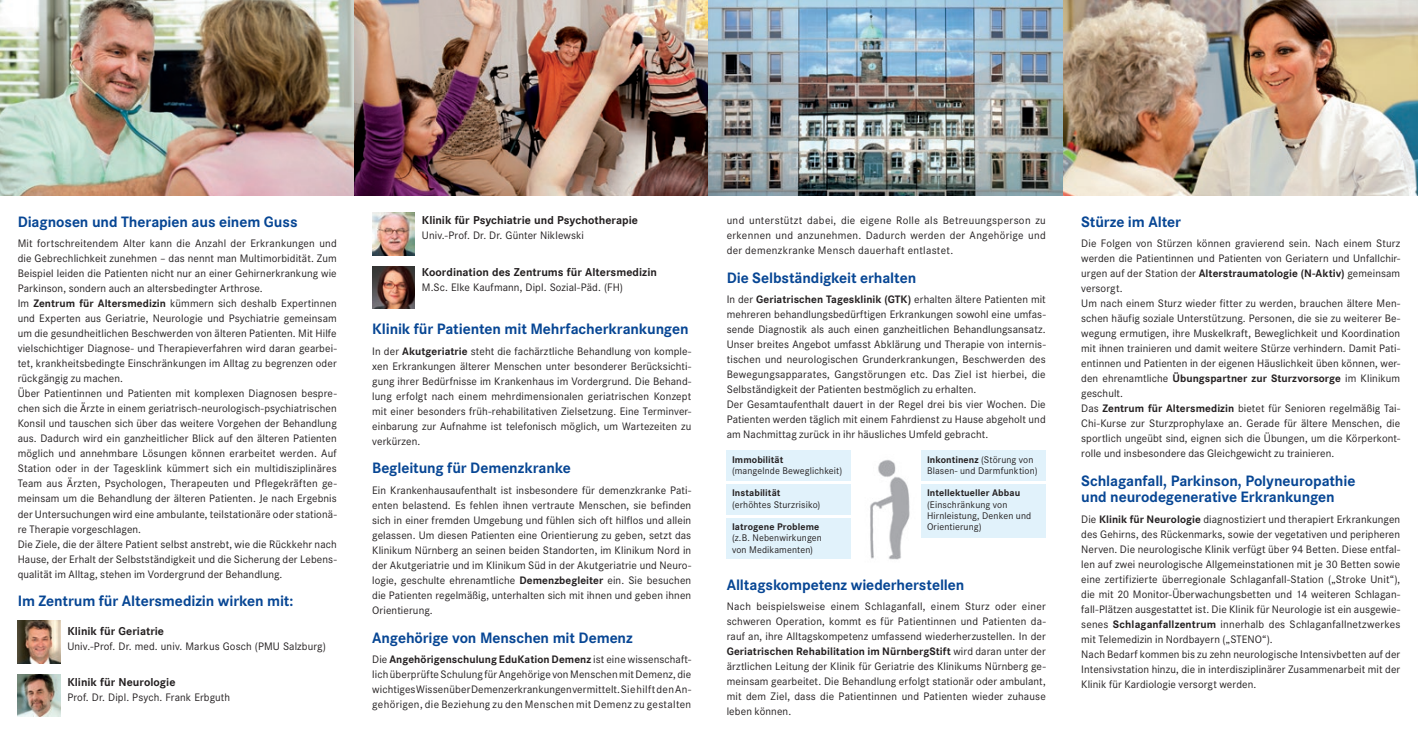
<style>
.page{position:relative;width:1418px;height:745px;background:#fff}
.page>*{position:absolute;margin:0;border:0;box-sizing:border-box;transform-origin:0 0}
.t1{font:700 15.62px/16.2px "Corporate S";letter-spacing:-.005em;color:#074694}
.t2{font:700 11.88px "Corporate S";color:#231f20}
.t3{font:11.25px/15px "Corporate S";letter-spacing:.01em;color:#231f20;text-align:justify}
.t4{font:10px/11.2px "Corporate S";letter-spacing:.015em;color:#231f20}
.t5{font:700 10px "Corporate S";letter-spacing:.01em;color:#231f20}
.s1{font-weight:700}
</style>
<div class="page">
<img style="left:850px;top:454px;width:60px;height:106px">
<img style="left:0;top:0;width:354px;height:195px">
<img style="left:354px;top:0;width:355px;height:195px">
<img style="left:709px;top:0;width:354px;height:195px">
<img style="left:1063px;top:0;width:354px;height:195px">
<div style="left:726px;top:450px;width:124px;height:30px;background:#e1f2fb"></div>
<div style="left:921px;top:450px;width:124px;height:30px;background:#e1f2fb"></div>
<div style="left:726px;top:484px;width:124px;height:30px;background:#e1f2fb"></div>
<div style="left:921px;top:484px;width:124px;height:53px;background:#e1f2fb"></div>
<div style="left:726px;top:517px;width:124px;height:41px;background:#e1f2fb"></div>
<img style="left:18px;top:620px;width:42px;height:43px">
<img style="left:18px;top:674px;width:42px;height:42px">
<img style="left:372px;top:213px;width:43px;height:42px">
<img style="left:372px;top:266px;width:43px;height:42px">
<h1 class="t1" style="left:18px;top:214px;width:281px">Diagnosen und Therapien aus einem Guss</h1>
<p class="t3" style="left:18px;top:236px;width:320px;text-align:left">Mit fortschreitendem Alter kann die Anzahl der Erkrankungen und die Gebrechlichkeit zunehmen – das nennt man Multimorbidität. Zum Beispiel leiden die Patienten nicht nur an einer Gehirnerkrankung wie Parkinson, sondern auch an altersbedingter Arthrose.<br>Im <span class="s1">Zentrum für Altersmedizin</span> kümmern sich deshalb Expertinnen und Experten aus Geriatrie, Neurologie und Psychiatrie gemeinsam um die gesundheitlichen Beschwerden von älteren Patienten. Mit Hilfe vielschichtiger Diagnose- und Therapieverfahren wird daran gearbei&shy;tet, krankheitsbedingte Einschränkungen im Alltag zu begrenzen oder rückgängig zu machen.<br>Über Patientinnen und Patienten mit komplexen Diagnosen bespre&shy;chen sich die Ärzte in einem geriatrisch-neurologisch-psychiatrischen Konsil und tauschen sich über das weitere Vorgehen der Behandlung aus. Dadurch wird ein ganzheitlicher Blick auf den älteren Patienten möglich und annehmbare Lösungen können erarbeitet werden. Auf Station oder in der Tagesklink kümmert sich ein multidisziplinäres Team aus Ärzten, Psychologen, Therapeuten und Pflegekräften ge&shy;meinsam um die Behandlung der älteren Patienten. Je nach Ergebnis der Untersuchungen wird eine ambulante, teilstationäre oder stationä&shy;re Therapie vorgeschlagen.<br>Die Ziele, die der ältere Patient selbst anstrebt, wie die Rückkehr nach Hause, der Erhalt der Selbstständigkeit und die Sicherung der Lebens&shy;qualität im Alltag, stehen im Vordergrund der Behandlung.</p>
<h1 class="t1" style="left:18px;top:593px;width:277px">Im Zentrum für Altersmedizin wirken mit:</h1>
<p class="t2" style="left:67px;top:623px;width:98px">Klinik für Geriatrie</p>
<p class="t3" style="left:67px;top:638px;width:260px">Univ.-Prof. Dr. med. univ. Markus Gosch (PMU Salzburg)</p>
<p class="t2" style="left:67px;top:674px;width:110px">Klinik für Neurologie</p>
<p class="t3" style="left:67px;top:689px;width:164px">Prof. Dr. Dipl. Psych. Frank Erbguth</p>
<p class="t2" style="left:422px;top:213px;width:218px">Klinik für Psychiatrie und Psychotherapie</p>
<p class="t3" style="left:422px;top:228px;width:164px">Univ.-Prof. Dr. Dr. Günter Niklewski</p>
<p class="t2" style="left:422px;top:265px;width:236px">Koordination des Zentrums für Altersmedizin</p>
<p class="t3" style="left:422px;top:279px;width:203px">M.Sc. Elke Kaufmann, Dipl. Sozial-Päd. (FH)</p>
<h1 class="t1" style="left:372px;top:321px;width:318px">Klinik für Patienten mit Mehrfacherkrankungen</h1>
<p class="t3" style="left:372px;top:343px;width:320px">In der <span class="s1">Akutgeriatrie</span> steht die fachärztliche Behandlung von komple&shy;xen Erkrankungen älterer Menschen unter besonderer Berücksichti&shy;gung ihrer Bedürfnisse im Krankenhaus im Vordergrund. Die Behand&shy;lung erfolgt nach einem mehrdimensionalen geriatrischen Konzept mit einer besonders früh-rehabilitativen Zielsetzung. Eine Terminver&shy;einbarung zur Aufnahme ist telefonisch möglich, um Wartezeiten zu verkürzen.</p>
<h1 class="t1" style="left:372px;top:460px;width:200px">Begleitung für Demenzkranke</h1>
<p class="t3" style="left:372px;top:482px;width:320px">Ein Krankenhausaufenthalt ist insbesondere für demenzkranke Pati&shy;enten belastend. Es fehlen ihnen vertraute Menschen, sie befinden sich in einer fremden Umgebung und fühlen sich oft hilflos und allein gelassen. Um diesen Patienten eine Orientierung zu geben, setzt das Klinikum Nürnberg an seinen beiden Standorten, im Klinikum Nord in der Akutgeriatrie und im Klinikum Süd in der Akutgeriatrie und Neuro&shy;logie, geschulte ehrenamtliche <span class="s1">Demenzbegleiter</span> ein. Sie besuchen die Patienten regelmäßig, unterhalten sich mit ihnen und geben ihnen Orientierung.</p>
<h1 class="t1" style="left:372px;top:629px;width:262px">Angehörige von Menschen mit Demenz</h1>
<p class="t3" style="left:372px;top:651px;width:320px">Die <span class="s1">Angehörigenschulung EduKation Demenz</span> ist eine wissenschaft&shy;lich überprüfte Schulung für Angehörige von Menschen mit Demenz, die wichtiges Wissen über Demenzerkrankungen vermittelt. Sie hilft den An&shy;gehörigen, die Beziehung zu den Menschen mit Demenz zu gestalten</p>
<p class="t3" style="left:726px;top:213px;width:320px">und unterstützt dabei, die eigene Rolle als Betreuungsperson zu erkennen und anzunehmen. Dadurch werden der Angehörige und der demenzkranke Mensch dauerhaft entlastet.</p>
<h1 class="t1" style="left:726px;top:269px;width:191px">Die Selbständigkeit erhalten</h1>
<p class="t3" style="left:726px;top:291px;width:320px;text-align:left">In der <span class="s1">Geriatrischen Tagesklinik (GTK)</span> erhalten ältere Patienten mit mehreren behandlungsbedürftigen Erkrankungen sowohl eine umfas&shy;sende Diagnostik als auch einen ganzheitlichen Behandlungsansatz.<br>Unser breites Angebot umfasst Abklärung und Therapie von internis&shy;tischen und neurologischen Grunderkrankungen, Beschwerden des Bewegungsapparates, Gangstörungen etc. Das Ziel ist hierbei, die Selbständigkeit der Patienten bestmöglich zu erhalten.<br>Der Gesamtaufenthalt dauert in der Regel drei bis vier Wochen. Die Patienten werden täglich mit einem Fahrdienst zu Hause abgeholt und am Nachmittag zurück in ihr häusliches Umfeld gebracht.</p>
<p class="t5" style="left:732px;top:453px;width:53px">Immobilität</p>
<p class="t4" style="left:732px;top:464px;width:112px">(mangelnde Beweglichkeit)</p>
<p class="t4" style="left:927px;top:453px;width:112px"><span class="s1">Inkontinenz</span> (Störung von<br>Blasen- und Darmfunktion)</p>
<p class="t5" style="left:732px;top:487px;width:50px">Instabilität</p>
<p class="t4" style="left:732px;top:498px;width:90px">(erhöhtes Sturzrisiko)</p>
<p class="t5" style="left:927px;top:487px;width:95px">Intellektueller Abbau</p>
<p class="t4" style="left:927px;top:498px;width:106px">(Einschränkung von<br>Hirnleistung, Denken und</p>
<p class="t5" style="left:732px;top:520px;width:89px">Iatrogene Probleme</p>
<p class="t4" style="left:927px;top:521px;width:56px">Orientierung)</p>
<p class="t4" style="left:732px;top:532px;width:91px">(z.B. Nebenwirkungen von Medikamenten)</p>
<h1 class="t1" style="left:726px;top:576px;width:239px">Alltagskompetenz wiederherstellen</h1>
<p class="t3" style="left:726px;top:598px;width:320px">Nach beispielsweise einem Schlaganfall, einem Sturz oder einer schweren Operation, kommt es für Patientinnen und Patienten da&shy;rauf an, ihre Alltagskompetenz umfassend wiederherzustellen. In der <span class="s1">Geriatrischen Rehabilitation im NürnbergStift</span> wird daran unter der ärztlichen Leitung der Klinik für Geriatrie des Klinikums Nürnberg ge&shy;meinsam gearbeitet. Die Behandlung erfolgt stationär oder ambulant, mit dem Ziel, dass die Patientinnen und Patienten wieder zuhause leben können.</p>
<h1 class="t1" style="left:1081px;top:214px;width:101px">Stürze im Alter</h1>
<p class="t3" style="left:1081px;top:236px;width:320px;text-align:left">Die Folgen von Stürzen können gravierend sein. Nach einem Sturz werden die Patientinnen und Patienten von Geriatern und Unfallchir&shy;urgen auf der Station der <span class="s1">Alterstraumatologie (N-Aktiv)</span> gemeinsam versorgt.<br>Um nach einem Sturz wieder fitter zu werden, brauchen ältere Men&shy;schen häufig soziale Unterstützung. Personen, die sie zu weiterer Be&shy;wegung ermutigen, ihre Muskelkraft, Beweglichkeit und Koordination mit ihnen trainieren und damit weitere Stürze verhindern. Damit Pati&shy;entinnen und Patienten in der eigenen Häuslichkeit üben können, wer&shy;den ehrenamtliche <span class="s1">Übungspartner zur Sturzvorsorge</span> im Klinikum geschult.<br>Das <span class="s1">Zentrum für Altersmedizin</span> bietet für Senioren regelmäßig Tai-Chi-Kurse zur Sturzprophylaxe an. Gerade für ältere Menschen, die sportlich ungeübt sind, eignen sich die Übungen, um die Körperkont&shy;rolle und insbesondere das Gleichgewicht zu trainieren.</p>
<h1 class="t1" style="left:1081px;top:473px;width:276px">Schlaganfall, Parkinson, Polyneuropathie und neurodegenerative Erkrankungen</h1>
<p class="t3" style="left:1081px;top:511px;width:320px;text-align:left">Die <span class="s1">Klinik für Neurologie</span> diagnostiziert und therapiert Erkrankungen des Gehirns, des Rückenmarks, sowie der vegetativen und peripheren Nerven. Die neurologische Klinik verfügt über 94 Betten. Diese entfal&shy;len auf zwei neurologische Allgemeinstationen mit je 30 Betten sowie eine zertifizierte überregionale Schlaganfall-Station („Stroke Unit“), die mit 20 Monitor-Überwachungsbetten und 14 weiteren Schlagan&shy;fall-Plätzen ausgestattet ist. Die Klinik für Neurologie ist ein ausgewie&shy;senes <span class="s1">Schlaganfallzentrum</span> innerhalb des Schlaganfallnetzwerkes mit Telemedizin in Nordbayern („STENO“).<br>Nach Bedarf kommen bis zu zehn neurologische Intensivbetten auf der Intensivstation hinzu, die in interdisziplinärer Zusammenarbeit mit der Klinik für Kardiologie versorgt werden.</p>
</div>
